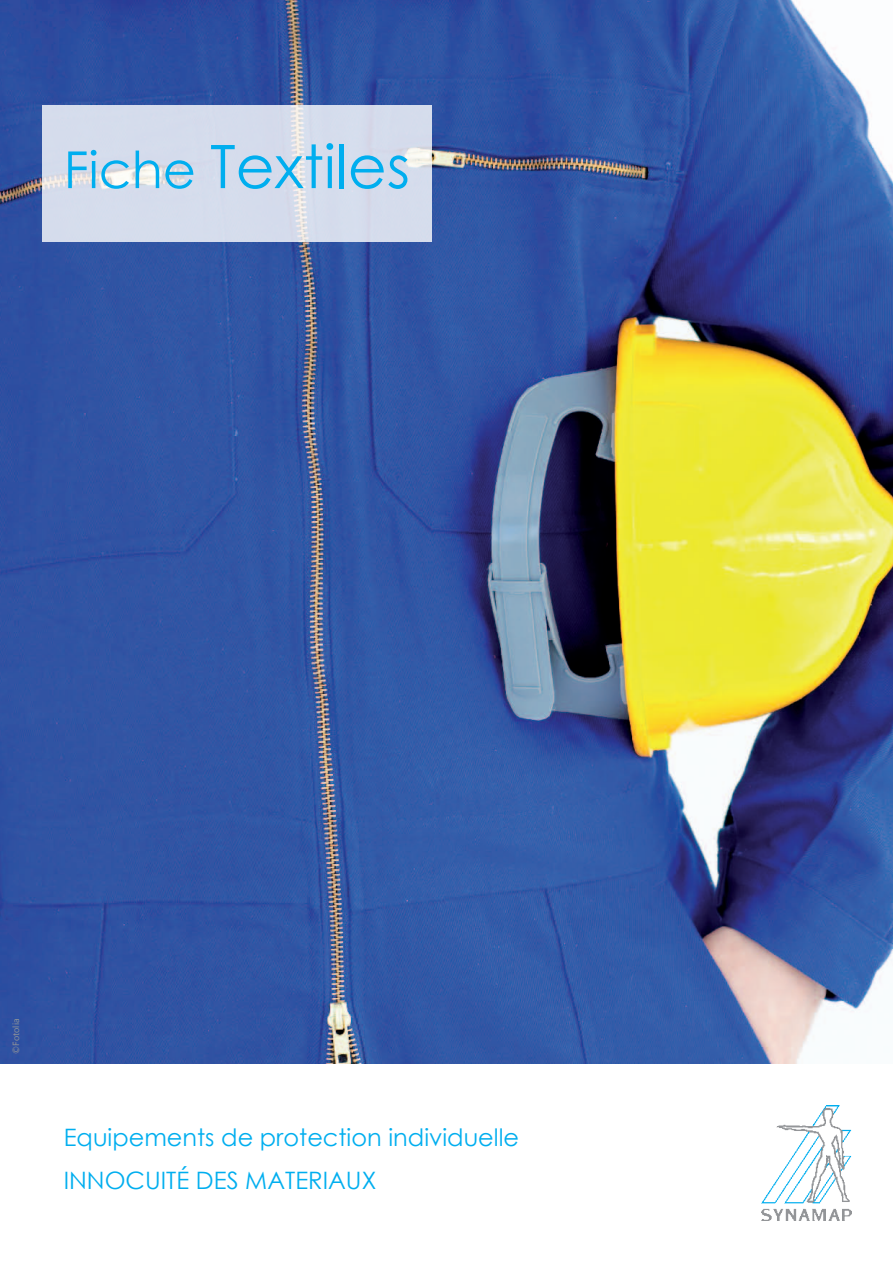
<style>
.page{position:relative;width:893px;height:1263px;background:#fff}
.page>*{position:absolute;margin:0;border:0;box-sizing:border-box;transform-origin:0 0}
.t1{font:60px "Century Gothic";color:#00aeef}
.t2{font:24px "Century Gothic";color:#00aeef}
.t3{font:9px "Lao UI";color:#939598}
.s1{font-size:51px}
</style>
<div class="page">
<img style="left:0;top:0;width:893px;height:1063px">
<svg style="left:43px;top:106px;width:389px;height:136px;fill:#d5dcec"></svg>
<img style="left:761px;top:1106px;width:90px;height:114px">
<p class="t1" style="left:64px;top:124px;width:348px"><span class="s1">Fiche</span> Textiles</p>
<p class="t3" style="left:10px;top:1053px;width:36px;rotate:-90deg">©Fotolia</p>
<p class="t2" style="left:64px;top:1121px;width:457px">Equipements de protection individuelle</p>
<p class="t2" style="left:64px;top:1163px;width:314px">INNOCUITÉ DES MATERIAUX</p>
</div>
